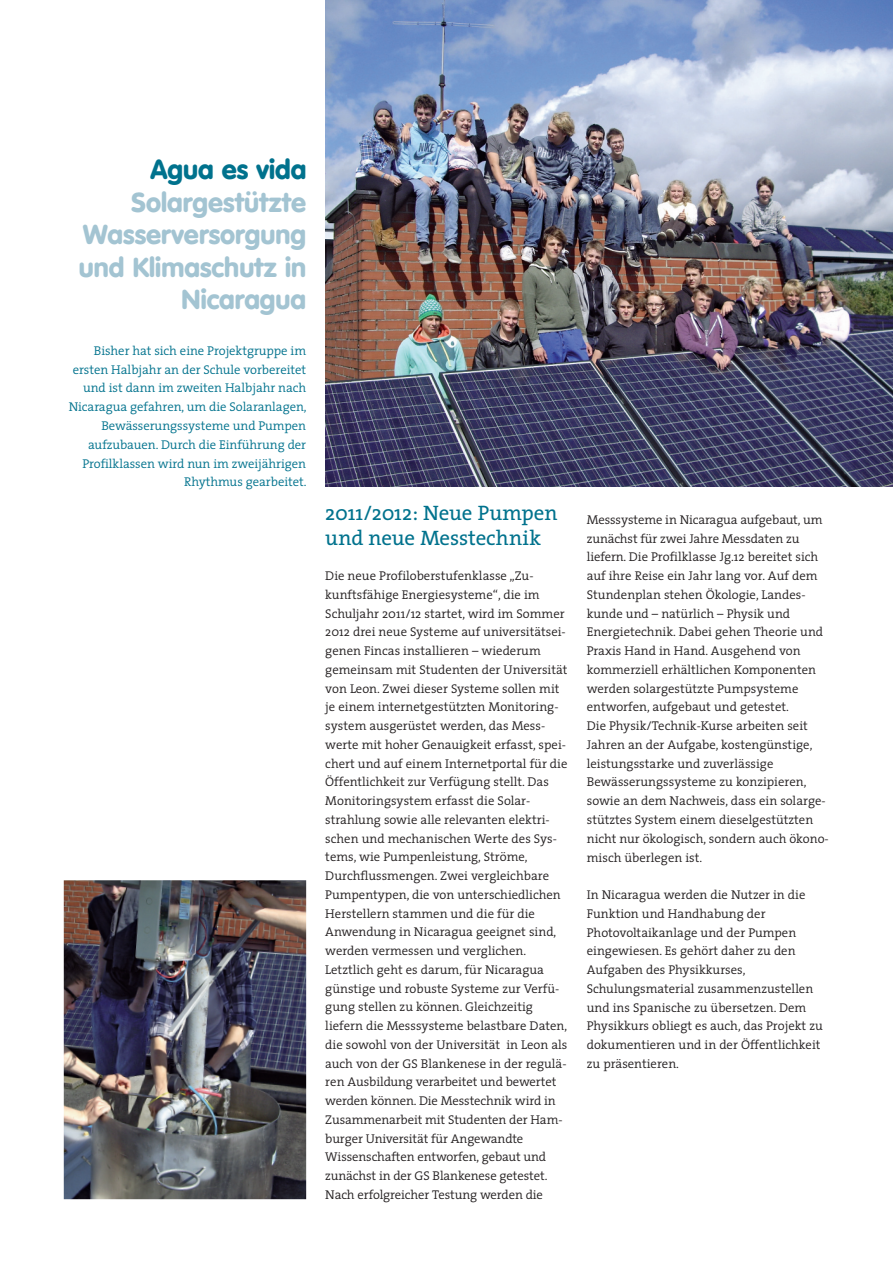
<style>
.page{position:relative;width:893px;height:1263px;background:#fff}
.page>*{position:absolute;margin:0;border:0;box-sizing:border-box;transform-origin:0 0}
.t1{font:900 27px/32.4px "VAG Rounded";letter-spacing:.005em;color:#a3c4d2;text-align:right}
.t2{font:900 27px "VAG Rounded";color:#00728d}
.t3{font:21px/25.2px "The Serif";letter-spacing:-.01em;color:#00728d}
.t4{font:300 12.75px/18.8px "The Serif";color:#231f20}
.t5{font:300 12.75px/18.8px "The Serif";letter-spacing:-.005em;color:#00728d;text-align:right}
</style>
<div class="page">
<img style="left:64px;top:880px;width:242px;height:319px">
<img style="left:325px;top:0;width:568px;height:486px">
<h1 class="t2" style="left:151px;top:154px;width:157px">Agua es vida</h1>
<h1 class="t1" style="left:79px;top:186px;width:229px">Solargestützte<br>Wasserversorgung und Klimaschutz in<br>Nicaragua</h1>
<p class="t5" style="left:69px;top:341px;width:239px">Bisher hat sich eine Projektgruppe im ersten Halbjahr an der Schule vorbereitet und ist dann im zweiten Halbjahr nach Nicaragua gefahren, um die Solaranlagen, Bewässerungssysteme und Pumpen aufzubauen. Durch die Einführung der Profilklassen wird nun im zweijährigen Rhythmus gearbeitet.</p>
<h2 class="t3" style="left:325px;top:500px;width:234px">2011/2012: Neue Pumpen und neue Messtechnik</h2>
<p class="t4" style="left:325px;top:566px;width:244px">Die neue Profiloberstufenklasse „Zu&shy;kunftsfähige Energiesysteme“, die im Schuljahr 2011/12 startet, wird im Sommer 2012 drei neue Systeme auf universitätsei&shy;genen Fincas installieren – wiederum gemeinsam mit Studenten der Universität von Leon. Zwei dieser Systeme sollen mit je einem internetgestützten Monitoring&shy;system ausgerüstet werden, das Mess&shy;werte mit hoher Genauigkeit erfasst, spei&shy;chert und auf einem Internetportal für die Öffentlichkeit zur Verfügung stellt. Das Monitoringsystem erfasst die Solar&shy;strahlung sowie alle relevanten elektri&shy;schen und mechanischen Werte des Sys&shy;tems, wie Pumpenleistung, Ströme, Durchflussmengen. Zwei vergleichbare Pumpentypen, die von unterschiedlichen Herstellern stammen und die für die Anwendung in Nicaragua geeignet sind, werden vermessen und verglichen.<br>Letztlich geht es darum, für Nicaragua günstige und robuste Systeme zur Verfü&shy;gung stellen zu können. Gleichzeitig liefern die Messsysteme belastbare Daten, die sowohl von der Universität in Leon als auch von der GS Blankenese in der regulä&shy;ren Ausbildung verarbeitet und bewertet werden können. Die Messtechnik wird in Zusammenarbeit mit Studenten der Ham&shy;burger Universität für Angewandte Wissenschaften entworfen, gebaut und zunächst in der GS Blankenese getestet.<br>Nach erfolgreicher Testung werden die</p>
<p class="t4" style="left:587px;top:510px;width:243px">Messsysteme in Nicaragua aufgebaut, um zunächst für zwei Jahre Messdaten zu liefern. Die Profilklasse Jg.12 bereitet sich auf ihre Reise ein Jahr lang vor. Auf dem Stundenplan stehen Ökologie, Landes&shy;kunde und – natürlich – Physik und Energietechnik. Dabei gehen Theorie und Praxis Hand in Hand. Ausgehend von kommerziell erhältlichen Komponenten werden solargestützte Pumpsysteme entworfen, aufgebaut und getestet.<br>Die Physik/Technik-Kurse arbeiten seit Jahren an der Aufgabe, kostengünstige, leistungsstarke und zuverlässige Bewässerungssysteme zu konzipieren, sowie an dem Nachweis, dass ein solarge&shy;stütztes System einem dieselgestützten nicht nur ökologisch, sondern auch ökono&shy;misch überlegen ist.</p>
<p class="t4" style="left:587px;top:885px;width:238px">In Nicaragua werden die Nutzer in die Funktion und Handhabung der Photovoltaikanlage und der Pumpen eingewiesen. Es gehört daher zu den Aufgaben des Physikkurses, Schulungsmaterial zusammenzustellen und ins Spanische zu übersetzen. Dem Physikkurs obliegt es auch, das Projekt zu dokumentieren und in der Öffentlichkeit zu präsentieren.</p>
</div>
